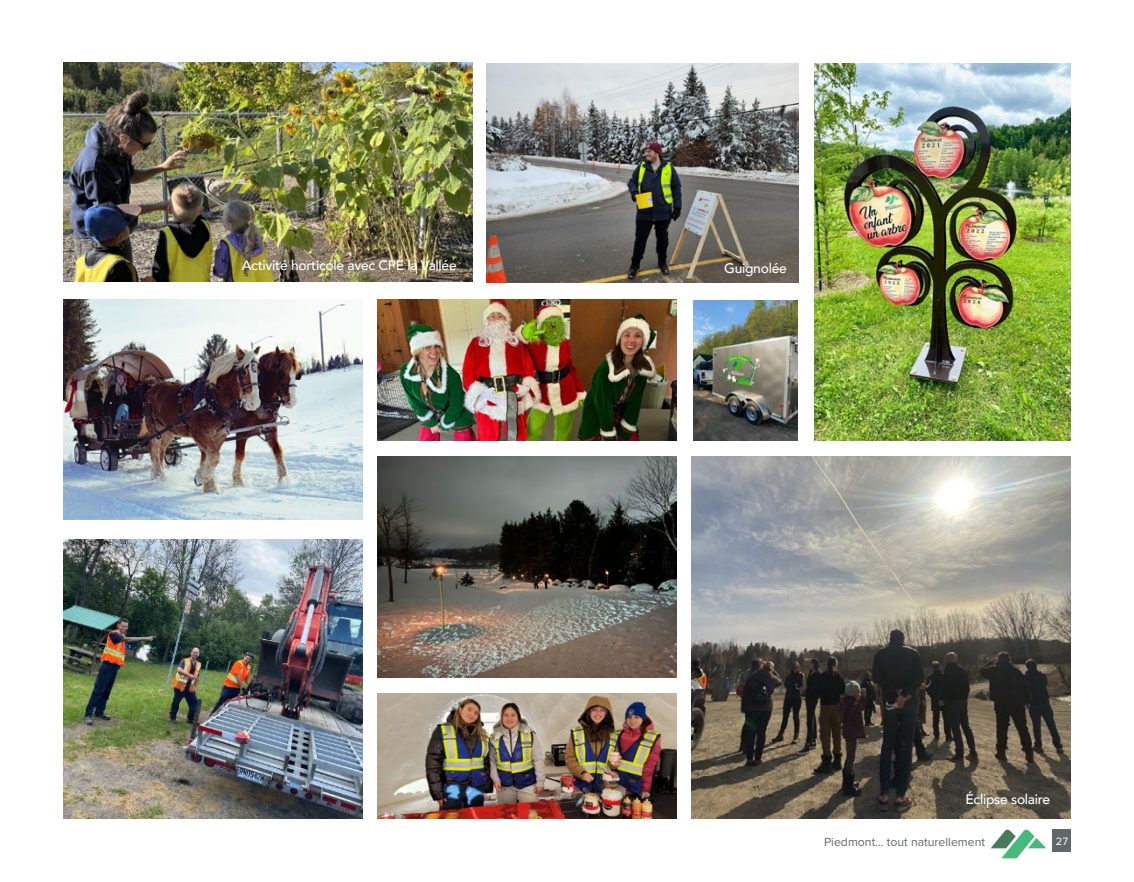
<style>
.page{position:relative;width:1134px;height:882px;background:#fff}
.page>*{position:absolute;margin:0;border:0;box-sizing:border-box;transform-origin:0 0}
.t1{font:500 13.83px "Avenir";letter-spacing:-.02em;color:#fff}
.t2{font:12.25px "Proxima Nova";color:#5f686a}
.t3{font:11.03px "Proxima Nova";color:#fff}
</style>
<div class="page">
<div style="left:1053px;top:830px;width:18px;height:22px;background:#5f686a"></div>
<svg style="left:991px;top:830px;width:55px;height:28px"></svg>
<img style="left:63px;top:62px;width:409px;height:220px">
<img style="left:63px;top:300px;width:299px;height:219px">
<img style="left:63px;top:540px;width:299px;height:279px">
<img style="left:377px;top:299px;width:299px;height:142px">
<img style="left:377px;top:693px;width:299px;height:126px">
<img style="left:691px;top:457px;width:380px;height:362px">
<img style="left:377px;top:457px;width:299px;height:220px">
<img style="left:486px;top:63px;width:313px;height:220px">
<img style="left:694px;top:300px;width:104px;height:141px">
<img style="left:815px;top:63px;width:256px;height:378px">
<p class="t1" style="left:242px;top:253px;width:216px">Activité horticole avec CPE la Vallée</p>
<p class="t1" style="left:724px;top:257px;width:64px">Guignolée</p>
<p class="t1" style="left:965px;top:787px;width:86px">Éclipse solaire</p>
<p class="t2" style="left:824px;top:835px;width:162px">Piedmont… tout naturellement</p>
<p class="t3" style="left:1056px;top:835px;width:14px">27</p>
</div>
